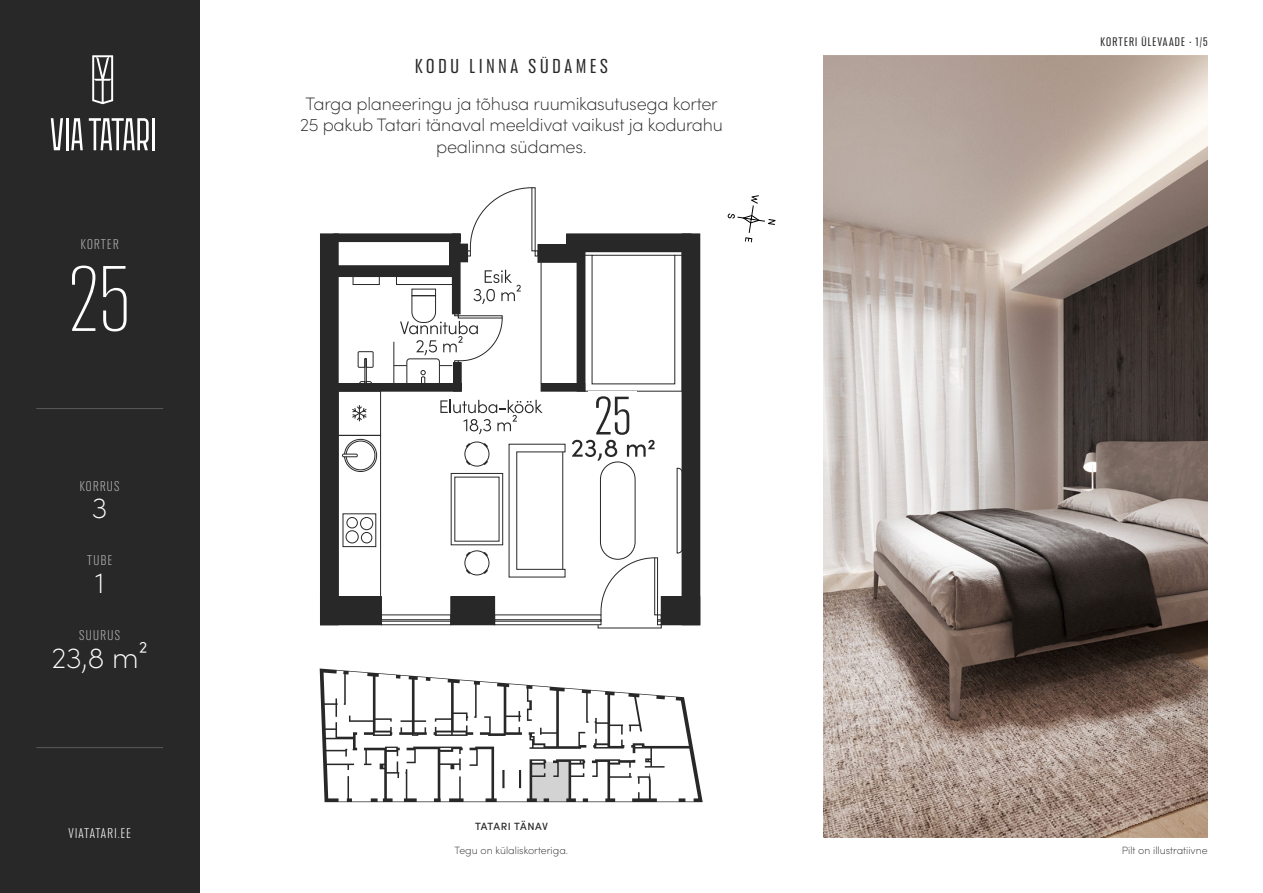
<style>
.page{position:relative;width:1263px;height:893px;background:#fff}
.page>*{position:absolute;margin:0;border:0;box-sizing:border-box;transform-origin:0 0}
.t1{font:300 90px "Anguita Sans";color:#fff}
.t2{font:52.5px "Anguita Sans";color:#292829}
.t3{font:200 29.1px "Sofia Pro";color:#fff}
.t4{font:500 19.5px "Anguita Sans";letter-spacing:.2em;color:#292829}
.t5{font:200 18px/21.6px "Sofia Pro";letter-spacing:-.015em;color:#292829;text-align:center}
.t6{font:13.65px "Anguita Sans";letter-spacing:.1em;color:#b5b5b5}
.t7{font:13.65px "Anguita Sans";letter-spacing:.1em;color:#fff}
.t8{font:500 12px "Anguita Sans";letter-spacing:.1em;color:#292829}
.t9{font:200 10.5px "Sofia Pro";color:#292829}
.t10{font:500 10.5px "Sofia Pro";letter-spacing:.025em;color:#292829}
</style>
<div class="page">
<svg style="left:727px;top:195px;width:48px;height:47px"></svg>
<img style="left:823px;top:55px;width:385px;height:783px">
<svg style="left:320px;top:668px;width:383px;height:134px"></svg>
<div style="left:320px;top:234px;width:18px;height:391px;background:#282829"></div>
<div style="left:334px;top:383px;width:127px;height:8px;background:#282829"></div>
<div style="left:330px;top:266px;width:127px;height:11px;background:#282829"></div>
<div style="left:452px;top:234px;width:8px;height:80px;background:#282829"></div>
<div style="left:334px;top:234px;width:126px;height:8px;background:#282829"></div>
<div style="left:661px;top:597px;width:39px;height:28px;background:#282829"></div>
<div style="left:451px;top:597px;width:44px;height:28px;background:#282829"></div>
<div style="left:320px;top:597px;width:61px;height:28px;background:#282829"></div>
<div style="left:494px;top:615px;width:107px;height:10px;border:1px solid #282829"></div>
<div style="left:657px;top:615px;width:4px;height:10px;border:1px solid #282829"></div>
<svg style="left:601px;top:558px;width:60px;height:63px"></svg>
<svg style="left:467px;top:188px;width:71px;height:68px"></svg>
<div style="left:456px;top:244px;width:12px;height:18px;background:#282829"></div>
<div style="left:450px;top:239px;width:8px;height:28px;border:1px solid #282829"></div>
<div style="left:381px;top:615px;width:70px;height:10px;border:1px solid #282829"></div>
<div style="left:465px;top:442px;width:24px;height:24px;border:1px solid #282829;border-radius:50%"></div>
<svg style="left:466px;top:461px;width:4px;height:4px"></svg>
<svg style="left:484px;top:443px;width:4px;height:4px"></svg>
<svg style="left:466px;top:443px;width:4px;height:4px"></svg>
<svg style="left:484px;top:461px;width:4px;height:4px"></svg>
<div style="left:465px;top:551px;width:24px;height:24px;border:1px solid #282829;border-radius:50%"></div>
<svg style="left:484px;top:552px;width:4px;height:4px"></svg>
<svg style="left:466px;top:552px;width:4px;height:4px"></svg>
<svg style="left:484px;top:569px;width:4px;height:4px"></svg>
<svg style="left:509px;top:444px;width:56px;height:133px"></svg>
<hr style="left:562px;top:452px;width:1px;height:117px;background:#282829">
<div style="left:600px;top:462px;width:35px;height:97px;border:1px solid #282829;border-radius:17px"></div>
<svg style="left:677px;top:468px;width:5px;height:85px"></svg>
<div style="left:451px;top:473px;width:52px;height:72px;border:1px solid #282829"></div>
<svg style="left:352px;top:405px;width:15px;height:16px"></svg>
<div style="left:342px;top:454px;width:15px;height:3px;border:1px solid #282829"></div>
<div style="left:346px;top:441px;width:29px;height:29px;border:1px solid #282829;border-radius:14px"></div>
<div style="left:344px;top:439px;width:33px;height:33px;border:1px solid #282829;border-radius:16px"></div>
<div style="left:338px;top:391px;width:43px;height:44px;border:1px solid #282829"></div>
<div style="left:338px;top:435px;width:43px;height:162px;border:1px solid #282829"></div>
<div style="left:347px;top:517px;width:10px;height:11px;border:1px solid #282829;border-radius:50%"></div>
<div style="left:346px;top:531px;width:12px;height:12px;border:1px solid #282829;border-radius:50%"></div>
<div style="left:361px;top:532px;width:11px;height:11px;border:1px solid #282829;border-radius:50%"></div>
<div style="left:360px;top:517px;width:13px;height:13px;border:1px solid #282829;border-radius:50%"></div>
<div style="left:682px;top:234px;width:18px;height:391px;background:#282829"></div>
<div style="left:541px;top:383px;width:44px;height:8px;background:#282829"></div>
<div style="left:577px;top:243px;width:8px;height:148px;background:#282829"></div>
<div style="left:567px;top:234px;width:124px;height:18px;background:#282829"></div>
<div style="left:538px;top:245px;width:43px;height:17px;background:#282829"></div>
<div style="left:538px;top:244px;width:43px;height:18px;border:1px solid #282829"></div>
<svg style="left:358px;top:351px;width:15px;height:32px"></svg>
<div style="left:353px;top:276px;width:26px;height:9px;border:1px solid #282829"></div>
<hr style="left:541px;top:262px;width:1px;height:121px;background:#282829">
<svg style="left:572px;top:440px;width:45px;height:21px"></svg>
<svg style="left:627px;top:440px;width:28px;height:17px"></svg>
<svg style="left:440px;top:400px;width:103px;height:34px"></svg>
<svg style="left:394px;top:270px;width:127px;height:114px"></svg>
<div style="left:0;top:0;width:199px;height:893px;background:#292829"></div>
<hr style="left:36px;top:747px;width:127px;height:1px;background:#58595b">
<hr style="left:36px;top:408px;width:127px;height:1px;background:#58595b">
<svg style="left:92px;top:55px;width:21px;height:49px"></svg>
<hr style="left:152px;top:118px;width:3px;height:32px;background:#fff">
<svg style="left:51px;top:118px;width:12px;height:32px"></svg>
<svg style="left:71px;top:118px;width:12px;height:32px"></svg>
<svg style="left:89px;top:118px;width:60px;height:32px"></svg>
<hr style="left:66px;top:118px;width:2px;height:32px;background:#fff">
<p class="t6" style="left:81px;top:237px;width:39px">KORTER</p>
<h1 class="t1" style="left:69px;top:252px;width:63px">25</h1>
<p class="t6" style="left:80px;top:479px;width:41px">KORRUS</p>
<h3 class="t3" style="left:92px;top:487px;width:17px">3</h3>
<p class="t6" style="left:87px;top:553px;width:27px">TUBE</p>
<h3 class="t3" style="left:95px;top:562px;width:11px">1</h3>
<p class="t6" style="left:79px;top:628px;width:42px">SUURUS</p>
<h3 class="t3" style="left:52px;top:636px;width:97px">23,8 m²</h3>
<p class="t7" style="left:68px;top:826px;width:64px">VIATATARI.EE</p>
<p class="t4" style="left:415px;top:56px;width:194px">KODU LINNA SÜDAMES</p>
<p class="t5" style="left:300px;top:92px;width:424px">Targa planeeringu ja tõhusa ruumikasutusega korter<br>25 pakub Tatari tänaval meeldivat vaikust ja kodurahu pealinna südames.</p>
<h2 class="t2" style="left:594px;top:388px;width:38px">25</h2>
<p class="t10" style="left:475px;top:819px;width:74px">TATARI TÄNAV</p>
<p class="t9" style="left:455px;top:843px;width:115px">Tegu on külaliskorteriga.</p>
<p class="t8" style="left:1100px;top:35px;width:109px">KORTERI ÜLEVAADE • 1/5</p>
<p class="t9" style="left:1122px;top:843px;width:87px">Pilt on illustratiivne</p>
</div>
